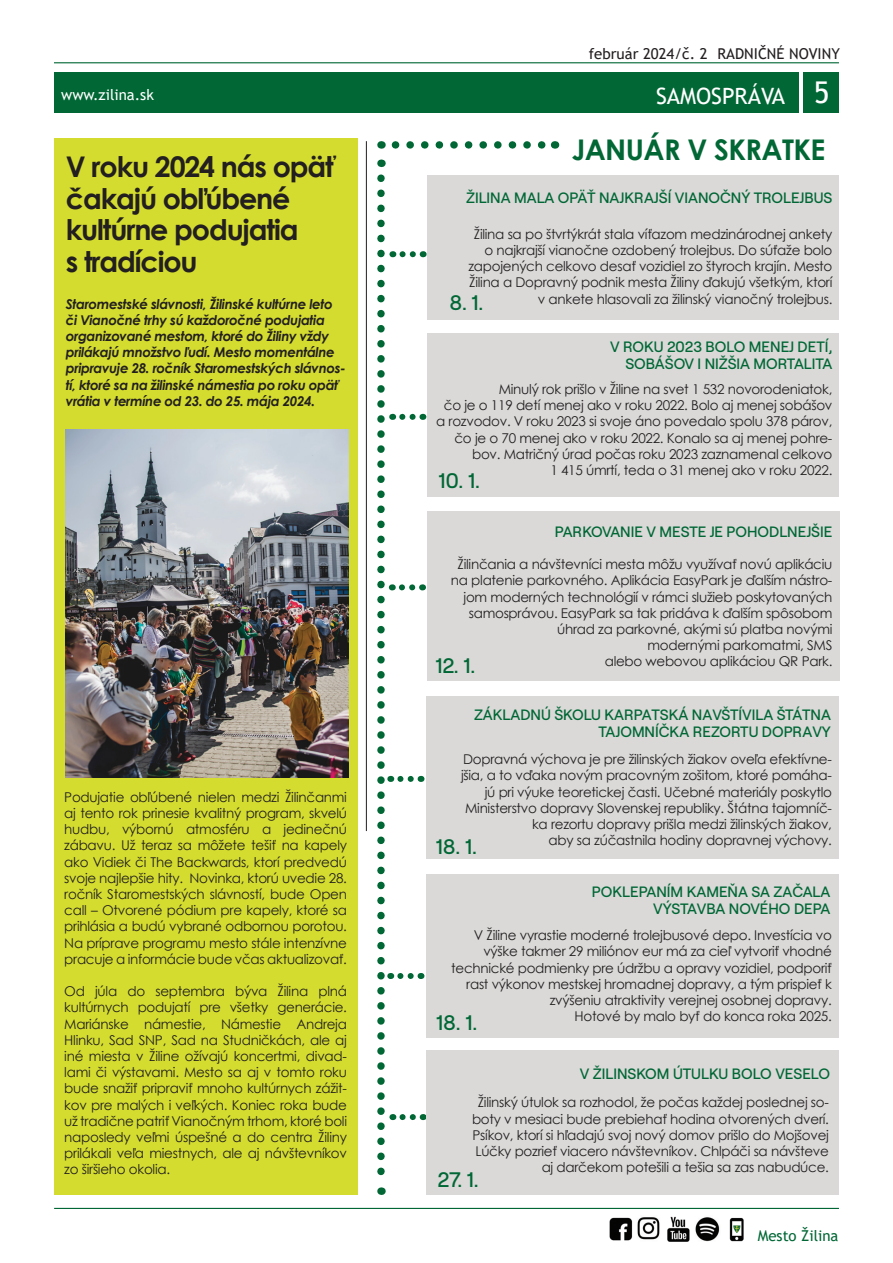
<style>
.page{position:relative;width:893px;height:1263px;background:#fff}
.page>*{position:absolute;margin:0;border:0;box-sizing:border-box;transform-origin:0 0}
.t1{font:700 28.5px/31.5px "Century Gothic";letter-spacing:-.04em;color:#231f20}
.t2{font:700 28.5px "Century Gothic";letter-spacing:-.02em;color:#006735}
.t3{font:22.5px "Trebuchet MS";color:#fff}
.t4{font:500 21px "Roobert";letter-spacing:-.01em;color:#006735}
.t5{font:500 15px/16.5px "Roobert";color:#006735;text-align:right}
.t6{font:15px "Trebuchet MS";color:#231f20}
.t7{font:15px "Trebuchet MS";color:#fff}
.t8{font:15px "Trebuchet MS";color:#006735}
.t9{font:13.5px/16.2px "Century Gothic";letter-spacing:-.02em;color:#231f20;text-align:right}
.t10{font:italic 700 13.5px/16.2px "Century Gothic";letter-spacing:-.03em;color:#231f20}
.s1{font-size:30px}
</style>
<div class="page">
<div style="left:54px;top:138px;width:303px;height:1057px;background:#d4dd2f"></div>
<div style="left:54px;top:72px;width:744px;height:41px;background:#006735"></div>
<hr style="left:54px;top:62px;width:785px;height:1px;background:#006735">
<div style="left:803px;top:72px;width:36px;height:41px;background:#006735"></div>
<hr style="left:54px;top:1208px;width:785px;height:1px;background:#006735">
<img style="left:609px;top:1216px;width:135px;height:26px">
<div style="left:427px;top:333px;width:412px;height:164px;background:#dad9d8"></div>
<hr style="left:366px;top:141px;width:1px;height:690px;background:#231f20">
<svg style="left:402px;top:584px;width:21px;height:6px"></svg>
<svg style="left:395px;top:141px;width:151px;height:8px"></svg>
<div style="left:427px;top:511px;width:413px;height:169px;background:#dad9d8"></div>
<svg style="left:402px;top:251px;width:22px;height:6px"></svg>
<div style="left:427px;top:175px;width:412px;height:145px;background:#dad9d8"></div>
<svg style="left:402px;top:414px;width:21px;height:6px"></svg>
<svg style="left:400px;top:776px;width:14px;height:6px"></svg>
<div style="left:426px;top:696px;width:412px;height:163px;background:#dad9d8"></div>
<svg style="left:400px;top:973px;width:21px;height:6px"></svg>
<div style="left:426px;top:874px;width:412px;height:163px;background:#dad9d8"></div>
<svg style="left:377px;top:178px;width:16px;height:1017px"></svg>
<svg style="left:402px;top:1114px;width:22px;height:6px"></svg>
<div style="left:426px;top:1051px;width:413px;height:144px;background:#dad9d8"></div>
<img style="left:66px;top:429px;width:283px;height:348px">
<p class="t6" style="left:589px;top:44px;width:253px">február 2024/č. 2 RADNIČNÉ NOVINY</p>
<p class="t7" style="left:61px;top:85px;width:94px">www.zilina.sk</p>
<h2 class="t3" style="left:656px;top:81px;width:175px">SAMOSPRÁVA <span class="s1">5</span></h2>
<h1 class="t1" style="left:66px;top:150px;width:271px">V roku 2024 nás opäť čakajú obľúbené kultúrne podujatia<br>s tradíciou</h1>
<p class="t10" style="left:66px;top:295px;width:281px">Staromestské slávnosti, Žilinské kultúrne leto či Vianočné trhy sú každoročné podujatia organizované mestom, ktoré do Žiliny vždy prilákajú množstvo ľudí. Mesto momentálne pripravuje 28. ročník Staromestských slávnos&shy;tí, ktoré sa na žilinské námestia po roku opäť vrátia v termíne od 23. do 25. mája 2024.</p>
<p class="t9" style="left:64px;top:789px;width:284px;text-align:justify">Podujatie obľúbené nielen medzi Žilinčanmi aj tento rok prinesie kvalitný program, skvelú hudbu, výbornú atmosféru a jedinečnú zábavu. Už teraz sa môžete tešiť na kapely ako Vidiek či The Backwards, ktorí predvedú svoje najlepšie hity. Novinka, ktorú uvedie 28. ročník Staromestských slávností, bude Open call – Otvorené pódium pre kapely, ktoré sa prihlásia a budú vybrané odbornou porotou.<br>Na príprave programu mesto stále intenzívne pracuje a informácie bude včas aktualizovať.</p>
<p class="t9" style="left:64px;top:983px;width:284px;text-align:justify">Od júla do septembra býva Žilina plná kultúrnych podujatí pre všetky generácie.<br>Mariánske námestie, Námestie Andreja Hlinku, Sad SNP, Sad na Studničkách, ale aj iné miesta v Žiline ožívajú koncertmi, divad&shy;lami či výstavami. Mesto sa aj v tomto roku bude snažiť pripraviť mnoho kultúrnych zážit&shy;kov pre malých i veľkých. Koniec roka bude už tradične patriť Vianočným trhom, ktoré boli naposledy veľmi úspešné a do centra Žiliny prilákali veľa miestnych, ale aj návštevníkov zo širšieho okolia.</p>
<h1 class="t2" style="left:572px;top:128px;width:255px">JANUÁR V SKRATKE</h1>
<p class="t5" style="left:466px;top:188px;width:368px">ŽILINA MALA OPÄŤ NAJKRAJŠÍ VIANOČNÝ TROLEJBUS</p>
<p class="t9" style="left:468px;top:226px;width:365px">Žilina sa po štvrtýkrát stala víťazom medzinárodnej ankety o najkrajší vianočne ozdobený trolejbus. Do súťaže bolo zapojených celkovo desať vozidiel zo štyroch krajín. Mesto Žilina a Dopravný podnik mesta Žiliny ďakujú všetkým, ktorí v ankete hlasovali za žilinský vianočný trolejbus.</p>
<h3 class="t4" style="left:449px;top:286px;width:36px">8. 1.</h3>
<p class="t5" style="left:610px;top:338px;width:224px">V ROKU 2023 BOLO MENEJ DETÍ,<br>SOBÁŠOV I NIŽŠIA MORTALITA</p>
<p class="t9" style="left:436px;top:381px;width:398px">Minulý rok prišlo v Žiline na svet 1 532 novorodeniatok,<br>čo je o 119 detí menej ako v roku 2022. Bolo aj menej sobášov a rozvodov. V roku 2023 si svoje áno povedalo spolu 378 párov, čo je o 70 menej ako v roku 2022. Konalo sa aj menej pohre&shy;bov. Matričný úrad počas roku 2023 zaznamenal celkovo<br>1 415 úmrtí, teda o 31 menej ako v roku 2022.</p>
<h3 class="t4" style="left:438px;top:465px;width:43px">10. 1.</h3>
<p class="t5" style="left:555px;top:522px;width:279px">PARKOVANIE V MESTE JE POHODLNEJŠIE</p>
<p class="t9" style="left:451px;top:556px;width:383px">Žilinčania a návštevníci mesta môžu využívať novú aplikáciu na platenie parkovného. Aplikácia EasyPark je ďalším nástro&shy;jom moderných technológií v rámci služieb poskytovaných samosprávou. EasyPark sa tak pridáva k ďalším spôsobom úhrad za parkovné, akými sú platba novými<br>modernými parkomatmi, SMS<br>alebo webovou aplikáciou QR Park.</p>
<h3 class="t4" style="left:435px;top:649px;width:42px">12. 1.</h3>
<p class="t5" style="left:474px;top:706px;width:358px">ZÁKLADNÚ ŠKOLU KARPATSKÁ NAVŠTÍVILA ŠTÁTNA<br>TAJOMNÍČKA REZORTU DOPRAVY</p>
<p class="t9" style="left:461px;top:751px;width:372px">Dopravná výchova je pre žilinských žiakov oveľa efektívne&shy;jšia, a to vďaka novým pracovným zošitom, ktoré pomáha&shy;jú pri výuke teoretickej časti. Učebné materiály poskytlo Ministerstvo dopravy Slovenskej republiky. Štátna tajomníč&shy;ka rezortu dopravy prišla medzi žilinských žiakov,<br>aby sa zúčastnila hodiny dopravnej výchovy.</p>
<p class="t5" style="left:592px;top:883px;width:240px">POKLEPANÍM KAMEŇA SA ZAČALA<br>VÝSTAVBA NOVÉHO DEPA</p>
<h3 class="t4" style="left:436px;top:830px;width:43px">18. 1.</h3>
<p class="t9" style="left:451px;top:927px;width:382px">V Žiline vyrastie moderné trolejbusové depo. Investícia vo výške takmer 29 miliónov eur má za cieľ vytvoriť vhodné technické podmienky pre údržbu a opravy vozidiel, podporiť rast výkonov mestskej hromadnej dopravy, a tým prispieť k zvýšeniu atraktivity verejnej osobnej dopravy.<br>Hotové by malo byť do konca roka 2025.</p>
<h3 class="t4" style="left:436px;top:1006px;width:43px">18. 1.</h3>
<p class="t5" style="left:580px;top:1064px;width:252px">V ŽILINSKOM ÚTULKU BOLO VESELO</p>
<p class="t9" style="left:472px;top:1094px;width:358px">Žilinský útulok sa rozhodol, že počas každej poslednej so&shy;boty v mesiaci bude prebiehať hodina otvorených dverí.<br>Psíkov, ktorí si hľadajú svoj nový domov prišlo do Mojšovej Lúčky pozrieť viacero návštevníkov. Chlpáči sa návšteve aj darčekom potešili a tešia sa zas nabudúce.</p>
<h3 class="t4" style="left:437px;top:1164px;width:43px">27. 1.</h3>
<p class="t8" style="left:758px;top:1226px;width:82px">Mesto Žilina</p>
</div>
